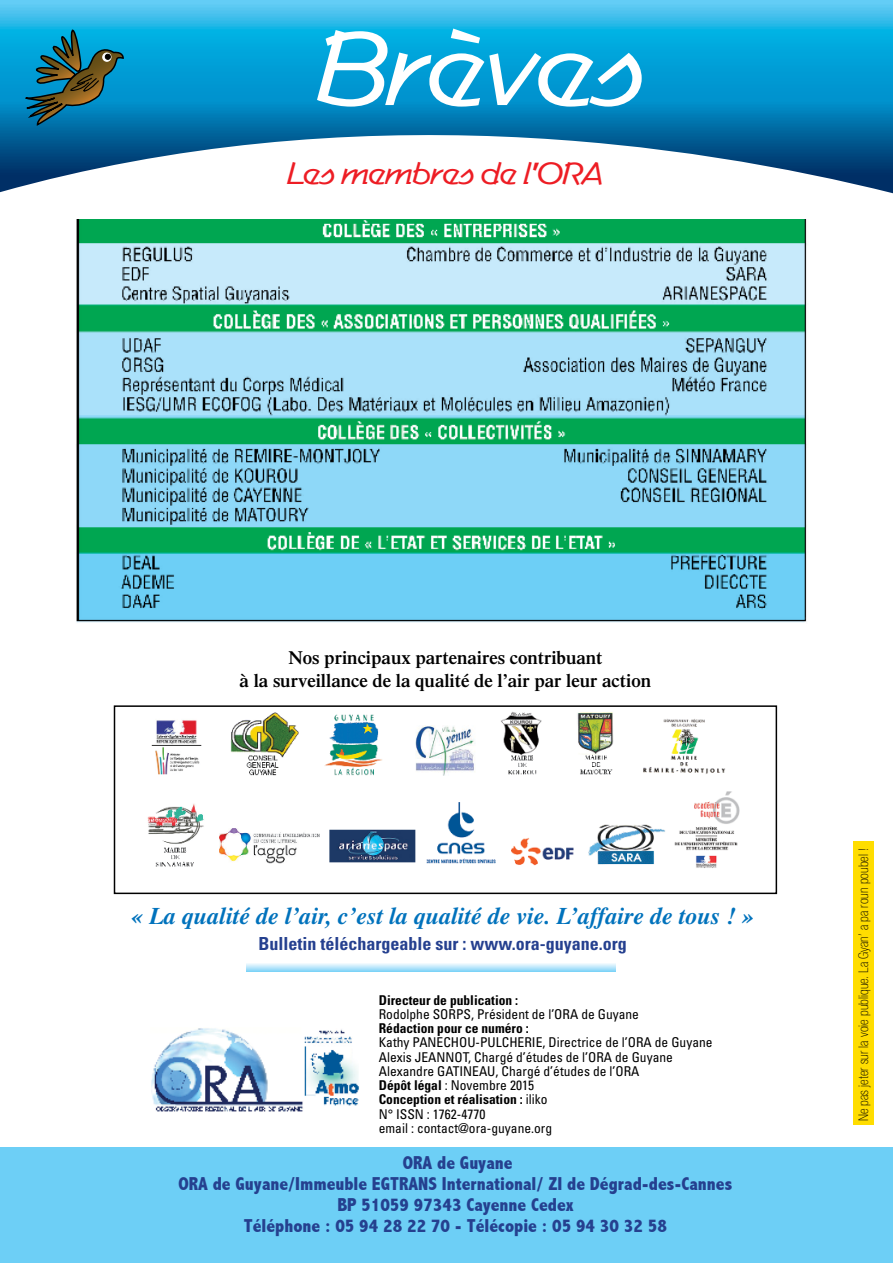
<style>
.page{position:relative;width:893px;height:1263px;background:#fff}
.page>*{position:absolute;margin:0;border:0;box-sizing:border-box;transform-origin:0 0}
.t1{font:112.5px "Apanage";color:#fff}
.t2{font:33px "Apanage";color:#ed1d24}
.t3{font:italic 700 24px "Times";color:#0072bc}
.t4{font:800 condensed 18.75px/21px "Abadi";color:#25408f;text-align:center}
.t5{font:600 18.75px/22.5px "Times";color:#000;text-align:center}
.t6{font:700 condensed 18px "Univers";color:#25408f}
.t7{font:condensed 13.5px/14.2px "Univers";color:#000}
.t8{font:100 condensed 13.5px "Helvetica Neue";color:#000}
.t9{font:700 condensed 13.5px "Univers";color:#000}
.s1{font-weight:700}
</style>
<div class="page">
<div style="left:0;top:1147px;width:893px;height:116px;background:#6dcff6"></div>
<img style="left:147px;top:711px;width:593px;height:157px">
<svg style="left:247px;top:963px;width:368px;height:9px;background:#b8e6fa"></svg>
<div style="left:114px;top:705px;width:663px;height:189px;border:2px solid #000"></div>
<svg style="left:0;top:0;width:893px;height:193px"></svg>
<svg style="left:26px;top:30px;width:98px;height:96px;background:#217588"></svg>
<div style="left:854px;top:841px;width:20px;height:284px;background:#fd0"></div>
<img style="left:151px;top:1028px;width:208px;height:84px">
<img style="left:76px;top:220px;width:731px;height:403px">
<h1 class="t1" style="left:316px;top:4px;width:330px">Brèves</h1>
<h2 class="t2" style="left:287px;top:155px;width:318px">Les membres de l’ORA</h2>
<h3 class="t5" style="left:240px;top:646px;width:413px">Nos principaux partenaires contribuant<br>à la surveillance de la qualité de l’air par leur action</h3>
<h3 class="t3" style="left:132px;top:902px;width:623px">« La qualité de l’air, c’est la qualité de vie. L’affaire de tous ! »</h3>
<h3 class="t6" style="left:258px;top:932px;width:370px">Bulletin téléchargeable sur : www.ora-guyane.org</h3>
<p class="t9" style="left:379px;top:991px;width:141px">Directeur de publication :</p>
<p class="t7" style="left:379px;top:1007px;width:262px">Rodolphe SORPS, Président de l’ORA de Guyane</p>
<p class="t9" style="left:379px;top:1020px;width:151px">Rédaction pour ce numéro :</p>
<p class="t7" style="left:379px;top:1035px;width:335px">Kathy PANECHOU-PULCHERIE, Directrice de l’ORA de Guyane Alexis JEANNOT, Chargé d’études de l’ORA de Guyane Alexandre GATINEAU, Chargé d’études de l’ORA<br><span class="s1">Dépôt légal</span> : Novembre 2015<br><span class="s1">Conception et réalisation :</span> iliko<br>N° ISSN : 1762-4770<br>email : contact@ora-guyane.org</p>
<h3 class="t4" style="left:178px;top:1152px;width:555px">ORA de Guyane<br>ORA de Guyane/Immeuble EGTRANS International/ ZI de Dégrad-des-Cannes BP 51059 97343 Cayenne Cedex<br>Téléphone : 05 94 28 22 70 - Télécopie : 05 94 30 32 58</h3>
<p class="t8" style="left:856px;top:1121px;width:275px;rotate:-90deg">Ne pas jeter sur la voie publique. La Gyan’ a pa roun poubel !</p>
</div>
